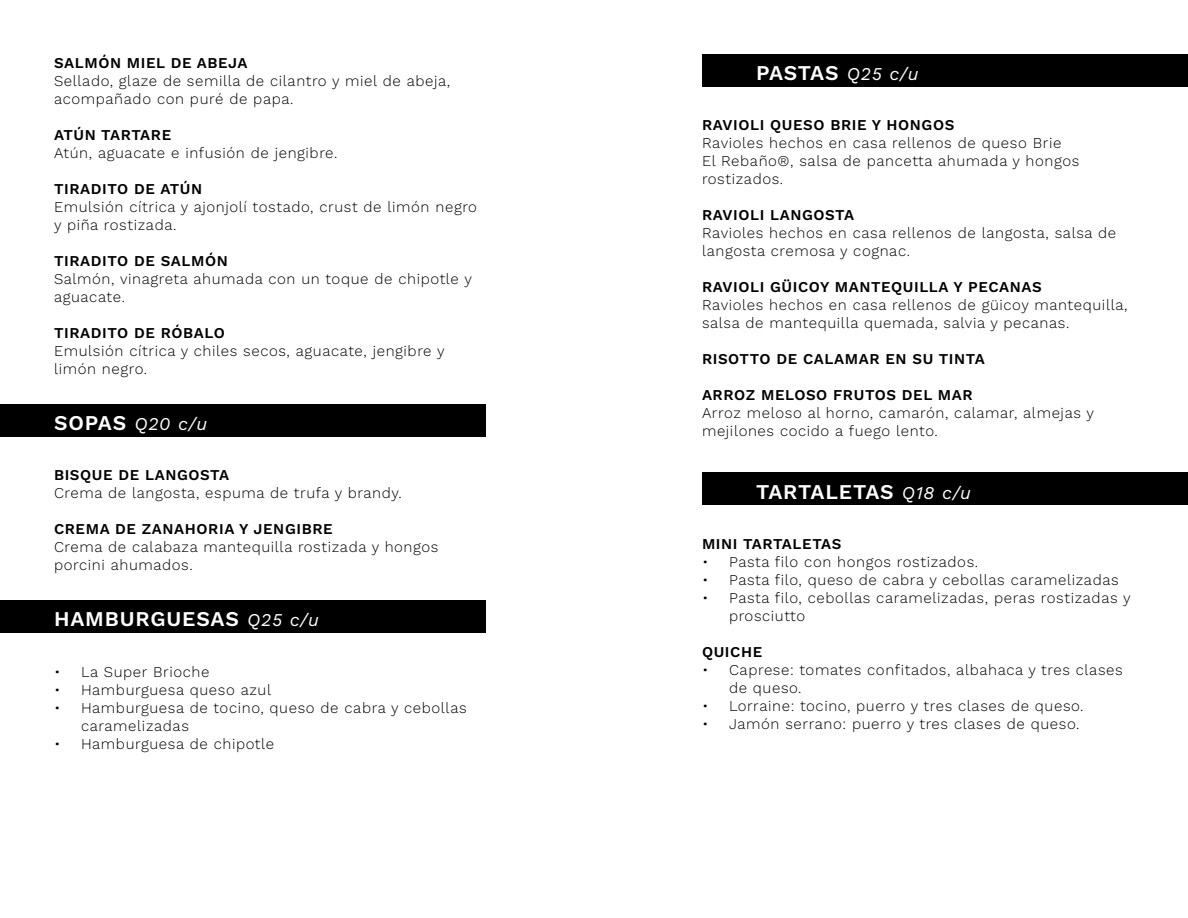
<style>
.page{position:relative;width:1188px;height:918px;background:#fff}
.page>*{position:absolute;margin:0;border:0;box-sizing:border-box;transform-origin:0 0}
.t1{font:600 21px "Work Sans";letter-spacing:.035em;color:#fff}
.t2{font:italic 18px "Work Sans";color:#fff}
.t3{font:300 15px/18px "Work Sans";letter-spacing:.04em;color:#000}
.t4{font:600 15px "Work Sans";letter-spacing:.04em;color:#000}
.s1{font-weight:600;font-style:normal;font-size:21px}
.s2{font-weight:400;font-style:italic;font-size:18px}
</style>
<div class="page">
<div style="left:0;top:404px;width:486px;height:32px;background:#000"></div>
<div style="left:702px;top:54px;width:486px;height:32px;background:#000"></div>
<div style="left:702px;top:473px;width:486px;height:32px;background:#000"></div>
<div style="left:0;top:600px;width:486px;height:33px;background:#000"></div>
<p class="t4" style="left:54px;top:52px;width:195px">SALMÓN MIEL DE ABEJA</p>
<p class="t3" style="left:54px;top:71px;width:398px">Sellado, glaze de semilla de cilantro y miel de abeja, acompañado con puré de papa.</p>
<p class="t4" style="left:54px;top:124px;width:119px">ATÚN TARTARE</p>
<p class="t3" style="left:54px;top:143px;width:285px">Atún, aguacate e infusión de jengibre.</p>
<p class="t4" style="left:54px;top:178px;width:150px">TIRADITO DE ATÚN</p>
<p class="t3" style="left:54px;top:197px;width:425px">Emulsión cítrica y ajonjolí tostado, crust de limón negro y piña rostizada.</p>
<p class="t4" style="left:54px;top:250px;width:175px">TIRADITO DE SALMÓN</p>
<p class="t3" style="left:54px;top:269px;width:420px">Salmón, vinagreta ahumada con un toque de chipotle y aguacate.</p>
<p class="t4" style="left:54px;top:322px;width:172px">TIRADITO DE RÓBALO</p>
<p class="t3" style="left:54px;top:341px;width:392px">Emulsión cítrica y chiles secos, aguacate, jengibre y limón negro.</p>
<p class="t2" style="left:54px;top:410px;width:155px"><span class="s1">SOPAS</span> Q20 c/u</p>
<p class="t4" style="left:54px;top:464px;width:177px">BISQUE DE LANGOSTA</p>
<p class="t3" style="left:54px;top:484px;width:349px">Crema de langosta, espuma de trufa y brandy.</p>
<p class="t4" style="left:54px;top:518px;width:280px">CREMA DE ZANAHORIA Y JENGIBRE</p>
<p class="t3" style="left:54px;top:538px;width:386px">Crema de calabaza mantequilla rostizada y hongos porcini ahumados.</p>
<h1 class="t1" style="left:54px;top:603px;width:266px">HAMBURGUESAS <span class="s2">Q25 c/u</span></h1>
<p class="t3" style="left:54px;top:662px;width:157px">• La Super Brioche</p>
<p class="t3" style="left:54px;top:680px;width:219px">• Hamburguesa queso azul</p>
<p class="t3" style="left:81px;top:698px;width:387px;text-indent:-27px">• Hamburguesa de tocino, queso de cabra y cebollas caramelizadas</p>
<p class="t3" style="left:54px;top:734px;width:222px">• Hamburguesa de chipotle</p>
<h1 class="t1" style="left:756px;top:57px;width:164px">PASTAS <span class="s2">Q25 c/u</span></h1>
<p class="t4" style="left:702px;top:114px;width:254px">RAVIOLI QUESO BRIE Y HONGOS</p>
<p class="t3" style="left:702px;top:134px;width:379px">Ravioles hechos en casa rellenos de queso Brie<br>El Rebaño®, salsa de pancetta ahumada y hongos rostizados.</p>
<p class="t4" style="left:702px;top:204px;width:154px">RAVIOLI LANGOSTA</p>
<p class="t3" style="left:702px;top:224px;width:416px">Ravioles hechos en casa rellenos de langosta, salsa de langosta cremosa y cognac.</p>
<p class="t4" style="left:702px;top:276px;width:341px">RAVIOLI GÜICOY MANTEQUILLA Y PECANAS</p>
<p class="t3" style="left:702px;top:296px;width:427px">Ravioles hechos en casa rellenos de güicoy mantequilla, salsa de mantequilla quemada, salvia y pecanas.</p>
<p class="t4" style="left:702px;top:348px;width:284px">RISOTTO DE CALAMAR EN SU TINTA</p>
<p class="t4" style="left:702px;top:384px;width:272px">ARROZ MELOSO FRUTOS DEL MAR</p>
<p class="t3" style="left:702px;top:404px;width:394px">Arroz meloso al horno, camarón, calamar, almejas y mejilones cocido a fuego lento.</p>
<h1 class="t1" style="left:756px;top:476px;width:217px">TARTALETAS <span class="s2">Q18 c/u</span></h1>
<p class="t4" style="left:702px;top:533px;width:141px">MINI TARTALETAS</p>
<p class="t3" style="left:702px;top:553px;width:278px">• Pasta filo con hongos rostizados.</p>
<p class="t3" style="left:702px;top:571px;width:418px">• Pasta filo, queso de cabra y cebollas caramelizadas</p>
<p class="t3" style="left:729px;top:589px;width:403px;text-indent:-27px">• Pasta filo, cebollas caramelizadas, peras rostizadas y prosciutto</p>
<p class="t4" style="left:702px;top:641px;width:62px">QUICHE</p>
<p class="t3" style="left:729px;top:661px;width:395px;text-indent:-27px">• Caprese: tomates confitados, albahaca y tres clases de queso.</p>
<p class="t3" style="left:702px;top:697px;width:383px">• Lorraine: tocino, puerro y tres clases de queso.</p>
<p class="t3" style="left:702px;top:715px;width:379px">• Jamón serrano: puerro y tres clases de queso.</p>
</div>
